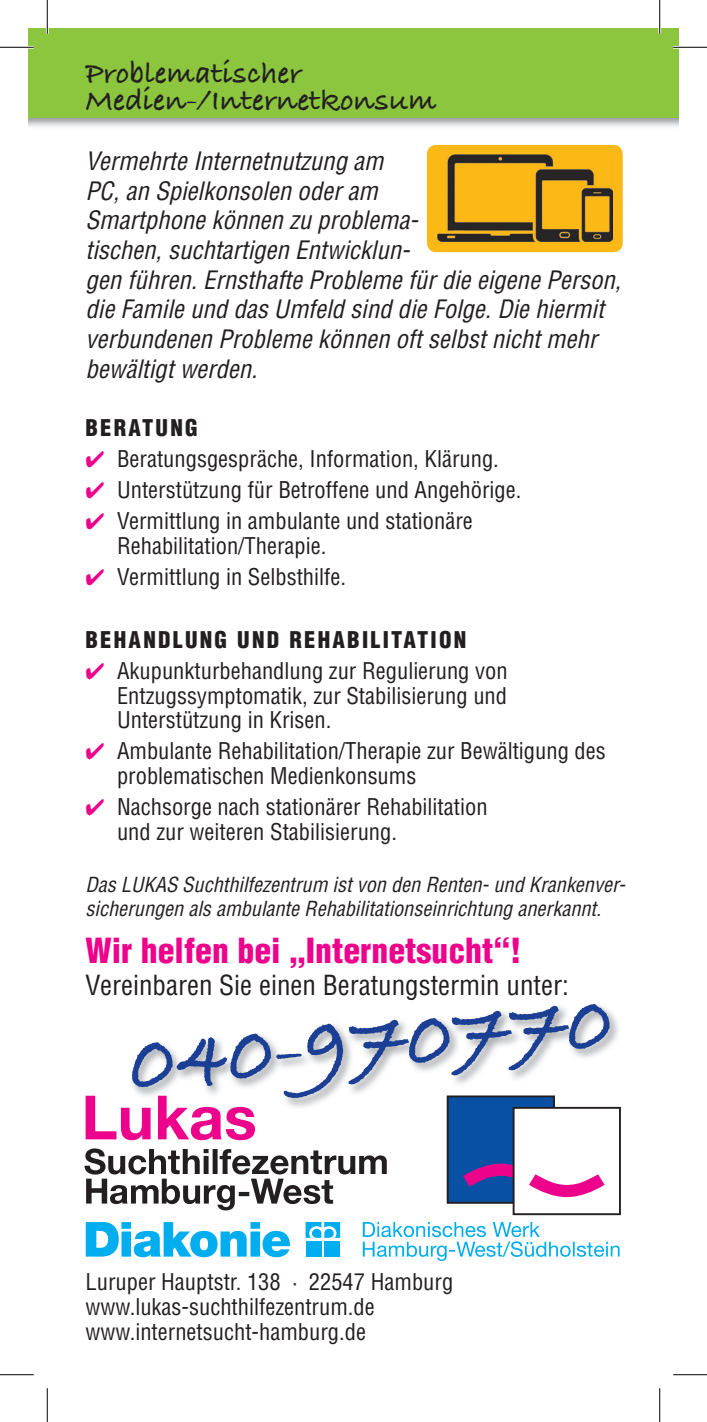
<style>
.page{position:relative;width:707px;height:1422px;background:#fff}
.page>*{position:absolute;margin:0;border:0;box-sizing:border-box;transform-origin:0 0}
.t1{font:700 84.15px "Bradley Hand ITCTT";color:#1b3f94}
.t2{font:900 condensed 33.75px "Helvetica";color:#ed028c}
.t3{font:700 31.5px/27px "Bradley Hand ITCTT";color:#231f20}
.t4{font:condensed 27px "Helvetica";color:#231f20}
.t5{font:italic condensed 24.75px/29.7px "Helvetica";color:#231f20}
.t6{font:condensed 22.5px/24.8px "Helvetica";color:#231f20}
.t7{font:900 condensed 22.5px "Helvetica";letter-spacing:.1em;color:#231f20}
.t8{font:italic condensed 20.25px/24.3px "Helvetica";color:#231f20}
.s1{color:#ed028c}
</style>
<div class="page">
<img style="left:28px;top:117px;width:651px;height:10px">
<div style="left:28px;top:28px;width:651px;height:89px;background:#8bc63e"></div>
<img style="left:132px;top:1005px;width:486px;height:104px">
<svg style="left:363px;top:1222px;width:256px;height:38px"></svg>
<svg style="left:86px;top:1222px;width:204px;height:34px"></svg>
<svg style="left:305px;top:1222px;width:35px;height:15px"></svg>
<div style="left:305px;top:1240px;width:16px;height:16px;background:#00aeef"></div>
<div style="left:324px;top:1240px;width:16px;height:16px;background:#00aeef"></div>
<svg style="left:86px;top:1095px;width:169px;height:45px"></svg>
<svg style="left:84px;top:1148px;width:303px;height:62px"></svg>
<div style="left:448px;top:1096px;width:106px;height:106px;background:#0850a3"></div>
<div style="left:447px;top:1095px;width:108px;height:108px;border:2px solid #231f20"></div>
<div style="left:513px;top:1107px;width:107px;height:106px;background:#fff"></div>
<div style="left:513px;top:1106px;width:108px;height:108px;border:2px solid #231f20"></div>
<svg style="left:463px;top:1163px;width:141px;height:33px"></svg>
<div style="left:427px;top:145px;width:196px;height:107px;background:#fcb814;border-radius:9px"></div>
<img style="left:437px;top:155px;width:175px;height:86px">
<hr style="left:0;top:46px;width:34px;height:3px;background:#fff">
<hr style="left:673px;top:46px;width:34px;height:3px;background:#fff">
<hr style="left:46px;top:0;width:3px;height:34px;background:#fff">
<hr style="left:658px;top:0;width:3px;height:34px;background:#fff">
<hr style="left:0;top:47px;width:34px;height:1px;background:#000">
<hr style="left:673px;top:47px;width:34px;height:1px;background:#000">
<hr style="left:0;top:1373px;width:34px;height:1px;background:#000">
<hr style="left:673px;top:1373px;width:34px;height:1px;background:#000">
<hr style="left:47px;top:0;width:1px;height:34px;background:#000">
<hr style="left:47px;top:1387px;width:1px;height:34px;background:#000">
<hr style="left:659px;top:0;width:1px;height:34px;background:#000">
<hr style="left:659px;top:1387px;width:1px;height:34px;background:#000">
<h3 class="t3" style="left:86px;top:59px;width:353px">Problematischer<br>Medien-/Internetkonsum</h3>
<p class="t5" style="left:86px;top:146px;width:537px">Vermehrte Internetnutzung am<br>PC, an Spielkonsolen oder am<br>Smartphone können zu problema-<br>tischen, suchtartigen Entwicklun-<br>gen führen. Ernsthafte Probleme für die eigene Person, die Famile und das Umfeld sind die Folge. Die hiermit verbundenen Probleme können oft selbst nicht mehr bewältigt werden.</p>
<p class="t7" style="left:86px;top:413px;width:114px">BERATUNG</p>
<p class="t6" style="left:86px;top:446px;width:415px"><span class="s1">✔</span> Beratungsgespräche, Information, Klärung.</p>
<p class="t6" style="left:86px;top:477px;width:437px"><span class="s1">✔</span> Unterstützung für Betroffene und Angehörige.</p>
<p class="t6" style="left:117px;top:508px;width:357px;text-indent:-32px"><span class="s1">✔</span> Vermittlung in ambulante und stationäre<br>Rehabilitation/Therapie.</p>
<p class="t6" style="left:86px;top:564px;width:262px"><span class="s1">✔</span> Vermittlung in Selbsthilfe.</p>
<p class="t7" style="left:86px;top:625px;width:382px">BEHANDLUNG UND REHABILITATION</p>
<p class="t6" style="left:117px;top:658px;width:392px;text-align:justify;text-indent:-32px"><span class="s1">✔</span> Akupunkturbehandlung zur Regulierung von Entzugssymptomatik, zur Stabilisierung und Unterstützung in Krisen.</p>
<p class="t6" style="left:117px;top:738px;width:490px;text-indent:-32px"><span class="s1">✔</span> Ambulante Rehabilitation/Therapie zur Bewältigung des problematischen Medienkonsums</p>
<p class="t6" style="left:117px;top:794px;width:372px;text-indent:-32px"><span class="s1">✔</span> Nachsorge nach stationärer Rehabilitation und zur weiteren Stabilisierung.</p>
<p class="t8" style="left:86px;top:872px;width:541px">Das LUKAS Suchthilfezentrum ist von den Renten- und Krankenver&shy;sicherungen als ambulante Rehabilitationseinrichtung anerkannt.</p>
<h2 class="t2" style="left:86px;top:929px;width:437px">Wir helfen bei „Internetsucht“!</h2>
<p class="t4" style="left:86px;top:968px;width:485px">Vereinbaren Sie einen Beratungstermin unter:</p>
<h1 class="t1" style="left:124px;top:999px;width:486px;rotate:-5deg">040-970770</h1>
<p class="t6" style="left:86px;top:1269px;width:369px">Luruper Hauptstr. 138 · 22547 Hamburg www.lukas-suchthilfezentrum.de www.internetsucht-hamburg.de</p>
</div>
